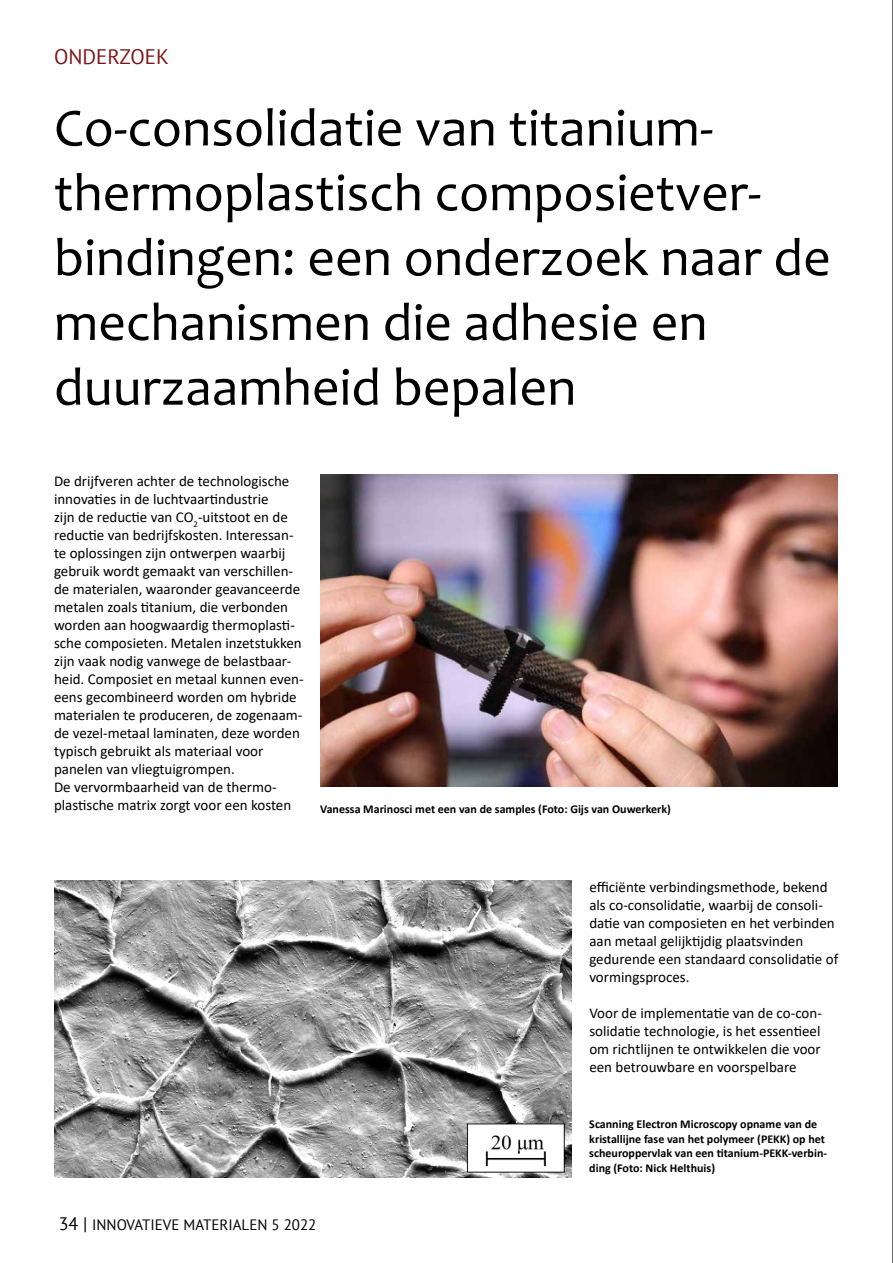
<style>
.page{position:relative;width:893px;height:1263px;background:#fff}
.page>*{position:absolute;margin:0;border:0;box-sizing:border-box;transform-origin:0 0}
.t1{font:54px/64.8px "Candara";color:#000}
.t2{font:21px "PT Sans";color:#7c1819}
.t3{font:15px/18px "Calibri";color:#000}
.t4{font:15px "PT Sans";color:#000}
.t5{font:700 12px/14.4px "Calibri";color:#000}
.s1{font-size:18px}
</style>
<div class="page">
<img style="left:320px;top:475px;width:518px;height:312px">
<img style="left:54px;top:880px;width:517px;height:298px">
<hr style="left:892px;top:0;width:1px;height:1263px;background:#000">
<h2 class="t2" style="left:54px;top:43px;width:116px">ONDERZOEK</h2>
<h1 class="t1" style="left:54px;top:95px;width:778px">Co-consolidatie van titanium&shy;thermoplastisch composietver&shy;bindingen: een onderzoek naar de mechanismen die adhesie en duurzaamheid bepalen</h1>
<p class="t3" style="left:54px;top:472px;width:251px">De drijfveren achter de technologische innovaties in de luchtvaartindustrie<br>zijn de reductie van CO<sub>2</sub>-uitstoot en de reductie van bedrijfskosten. Interessan&shy;te oplossingen zijn ontwerpen waarbij gebruik wordt gemaakt van verschillen&shy;de materialen, waaronder geavanceerde metalen zoals titanium, die verbonden worden aan hoogwaardig thermoplasti&shy;sche composieten. Metalen inzetstukken zijn vaak nodig vanwege de belastbaar&shy;heid. Composiet en metaal kunnen even&shy;eens gecombineerd worden om hybride materialen te produceren, de zogenaam&shy;de vezel-metaal laminaten, deze worden typisch gebruikt als materiaal voor panelen van vliegtuigrompen.<br>De vervormbaarheid van de thermo&shy;plastische matrix zorgt voor een kosten</p>
<p class="t5" style="left:320px;top:801px;width:352px">Vanessa Marinosci met een van de samples (Foto: Gijs van Ouwerkerk)</p>
<p class="t3" style="left:589px;top:877px;width:250px">efficiënte verbindingsmethode, bekend als co-consolidatie, waarbij de consoli&shy;datie van composieten en het verbinden aan metaal gelijktijdig plaatsvinden gedurende een standaard consolidatie of vormingsproces.</p>
<p class="t3" style="left:589px;top:1003px;width:234px;text-align:justify">Voor de implementatie van de co-con&shy;solidatie technologie, is het essentieel om richtlijnen te ontwikkelen die voor een betrouwbare en voorspelbare</p>
<p class="t5" style="left:589px;top:1117px;width:239px">Scanning Electron Microscopy opname van de kristallijne fase van het polymeer (PEKK) op het scheuroppervlak van een titanium-PEKK-verbin&shy;ding (Foto: Nick Helthuis)</p>
<p class="t4" style="left:59px;top:1215px;width:259px"><span class="s1">34 |</span> INNOVATIEVE MATERIALEN 5 2022</p>
</div>
